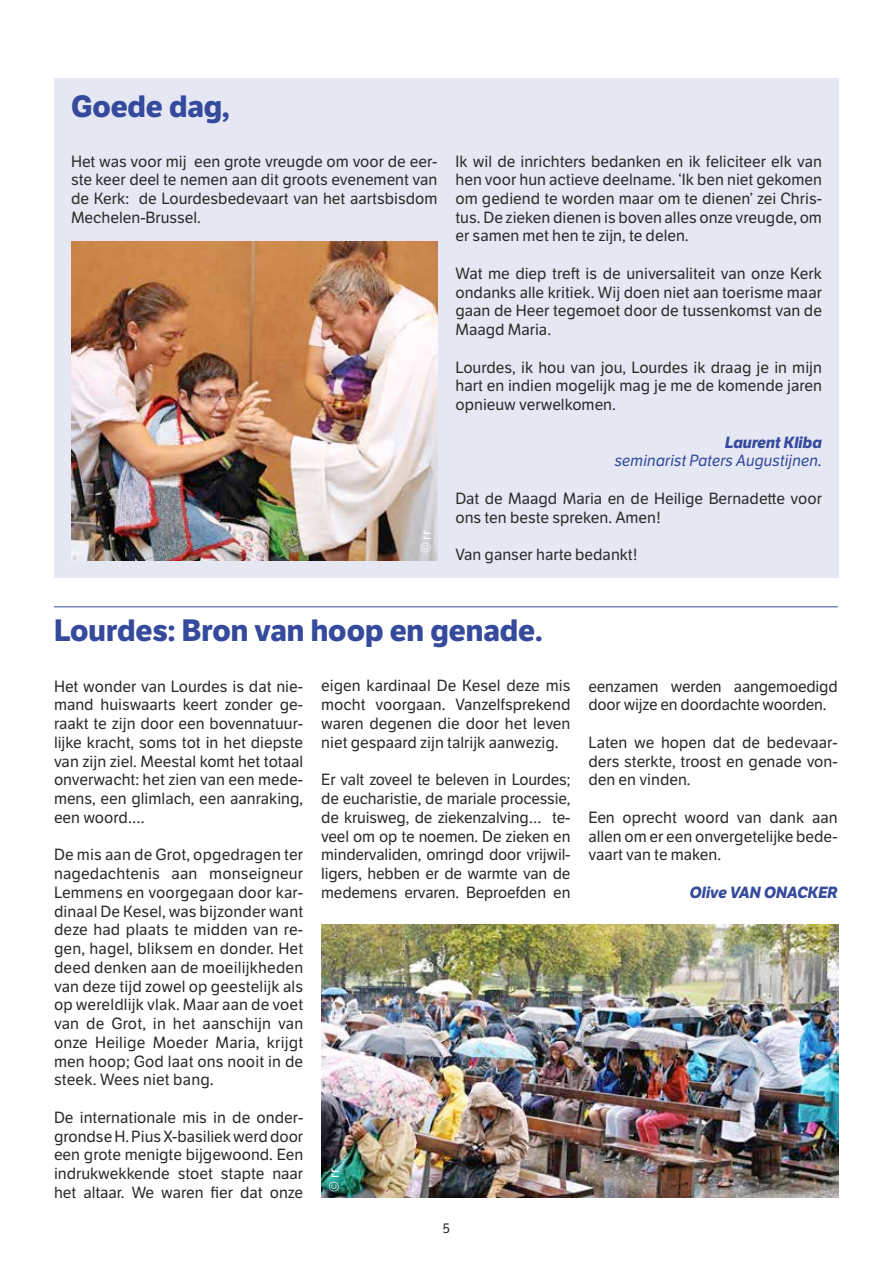
<style>
.page{position:relative;width:893px;height:1263px;background:#fff}
.page>*{position:absolute;margin:0;border:0;box-sizing:border-box;transform-origin:0 0}
.t1{font:700 30px "LFT Etica";color:#354a9c}
.t2{font:15.75px/18.8px "LFT Etica";color:#2b2b2a;text-align:justify}
.t3{font:italic 15.75px "LFT Etica";color:#354a9c}
.t4{font:italic 700 15.75px "LFT Etica";color:#354a9c}
.t5{font:13.5px "LFT Etica";color:#fff}
.t6{font:13.5px "LFT Etica";color:#2b2b2a}
</style>
<div class="page">
<hr style="left:54px;top:606px;width:784px;height:1px;background:#354a9c">
<img style="left:321px;top:925px;width:518px;height:273px">
<div style="left:54px;top:78px;width:785px;height:500px;background:#e5e8f3"></div>
<img style="left:71px;top:242px;width:366px;height:318px">
<h1 class="t1" style="left:71px;top:88px;width:160px">Goede dag,</h1>
<p class="t2" style="left:71px;top:152px;width:368px">Het was voor mij een grote vreugde om voor de eer&shy;ste keer deel te nemen aan dit groots evenement van de Kerk: de Lourdesbedevaart van het aartsbisdom Mechelen-Brussel.</p>
<p class="t2" style="left:455px;top:152px;width:368px">Ik wil de inrichters bedanken en ik feliciteer elk van hen voor hun actieve deelname. ‘Ik ben niet gekomen om gediend te worden maar om te dienen’ zei Chris&shy;tus. De zieken dienen is boven alles onze vreugde, om er samen met hen te zijn, te delen.</p>
<p class="t2" style="left:455px;top:264px;width:368px">Wat me diep treft is de universaliteit van onze Kerk ondanks alle kritiek. Wij doen niet aan toerisme maar gaan de Heer tegemoet door de tussenkomst van de Maagd Maria.</p>
<p class="t2" style="left:455px;top:358px;width:368px">Lourdes, ik hou van jou, Lourdes ik draag je in mijn hart en indien mogelijk mag je me de komende jaren opnieuw verwelkomen.</p>
<p class="t4" style="left:725px;top:432px;width:98px">Laurent Kliba</p>
<p class="t3" style="left:615px;top:452px;width:209px">seminarist Paters Augustijnen.</p>
<p class="t2" style="left:455px;top:489px;width:368px">Dat de Maagd Maria en de Heilige Bernadette voor ons ten beste spreken. Amen!</p>
<p class="t2" style="left:455px;top:546px;width:184px">Van ganser harte bedankt!</p>
<p class="t5" style="left:418px;top:553px;width:24px;rotate:-90deg">© rr</p>
<h1 class="t1" style="left:54px;top:612px;width:490px">Lourdes: Bron van hoop en genade.</h1>
<p class="t2" style="left:54px;top:677px;width:251px">Het wonder van Lourdes is dat nie&shy;mand huiswaarts keert zonder ge&shy;raakt te zijn door een bovennatuur&shy;lijke kracht, soms tot in het diepste van zijn ziel. Meestal komt het totaal onverwacht: het zien van een mede&shy;mens, een glimlach, een aanraking, een woord….</p>
<p class="t2" style="left:54px;top:846px;width:251px">De mis aan de Grot, opgedragen ter nagedachtenis aan monseigneur Lemmens en voorgegaan door kar&shy;dinaal De Kesel, was bijzonder want deze had plaats te midden van re&shy;gen, hagel, bliksem en donder. Het deed denken aan de moeilijkheden van deze tijd zowel op geestelijk als op wereldlijk vlak. Maar aan de voet van de Grot, in het aanschijn van onze Heilige Moeder Maria, krijgt men hoop; God laat ons nooit in de steek. Wees niet bang.</p>
<p class="t2" style="left:54px;top:1108px;width:251px">De internationale mis in de onder&shy;grondse H. Pius X-basiliek werd door een grote menigte bijgewoond. Een indrukwekkende stoet stapte naar het altaar. We waren fier dat onze</p>
<p class="t2" style="left:321px;top:677px;width:251px">eigen kardinaal De Kesel deze mis mocht voorgaan. Vanzelfsprekend waren degenen die door het leven niet gespaard zijn talrijk aanwezig.</p>
<p class="t2" style="left:321px;top:771px;width:251px">Er valt zoveel te beleven in Lourdes; de eucharistie, de mariale processie, de kruisweg, de ziekenzalving… te&shy;veel om op te noemen. De zieken en mindervaliden, omringd door vrijwil&shy;ligers, hebben er de warmte van de medemens ervaren. Beproefden en</p>
<p class="t5" style="left:326px;top:1191px;width:24px;rotate:-90deg">© rr</p>
<p class="t6" style="left:443px;top:1220px;width:9px">5</p>
<p class="t2" style="left:588px;top:677px;width:251px">eenzamen werden aangemoedigd door wijze en doordachte woorden.</p>
<p class="t2" style="left:588px;top:733px;width:251px">Laten we hopen dat de bedevaar&shy;ders sterkte, troost en genade von&shy;den en vinden.</p>
<p class="t2" style="left:588px;top:808px;width:251px">Een oprecht woord van dank aan allen om er een onvergetelijke bede&shy;vaart van te maken.</p>
<p class="t4" style="left:690px;top:883px;width:149px">Olive VAN ONACKER</p>
</div>
